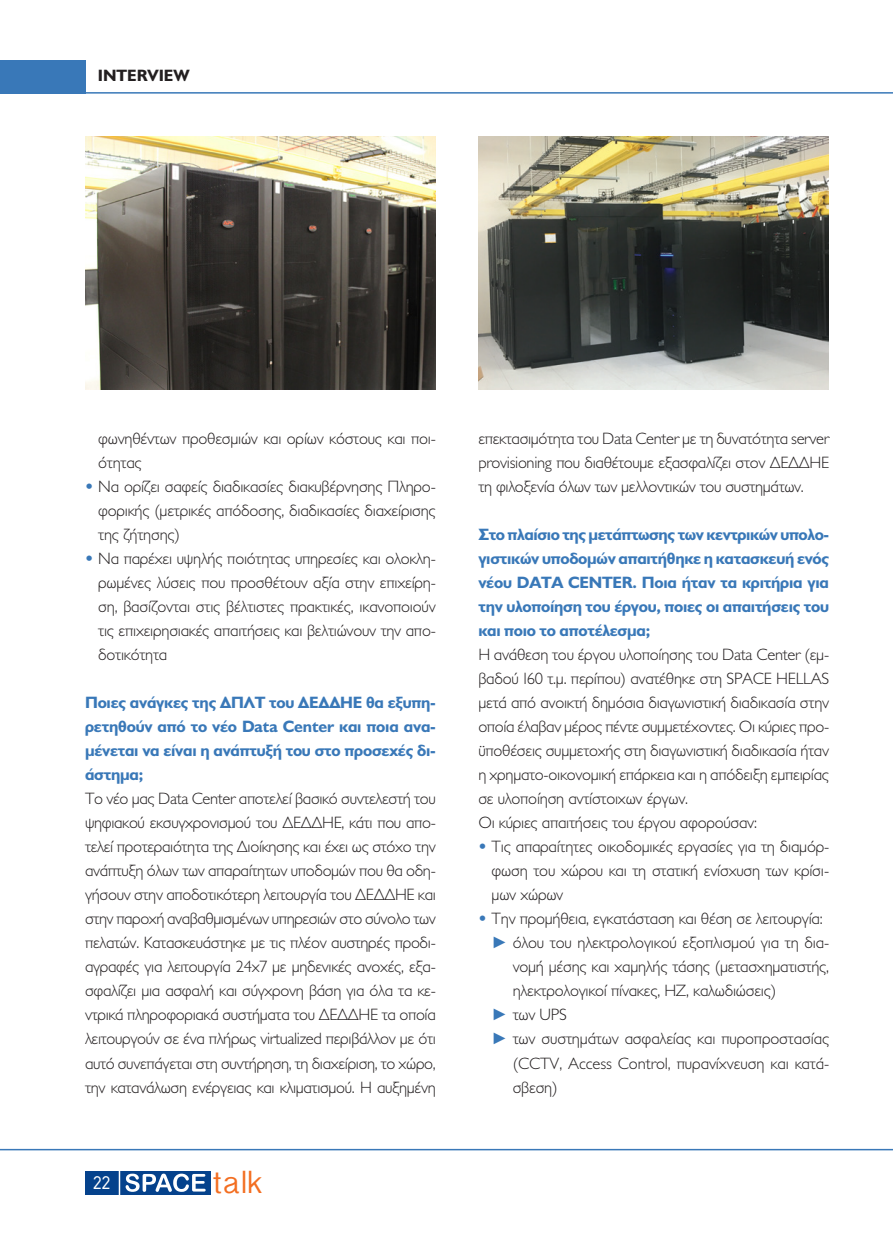
<style>
.page{position:relative;width:893px;height:1234px;background:#fff}
.page>*{position:absolute;margin:0;border:0;box-sizing:border-box;transform-origin:0 0}
.t1{font:27.9px "Bangla Sangam MN";color:#f36e21}
.t2{font:18px "CF Din";color:#fff}
.t3{font:300 16.5px/24px "Gill Sans Hel";letter-spacing:-.015em;color:#231f20;text-align:justify}
.t4{font:700 16.5px/24px "Gill Sans Hel";letter-spacing:-.015em;color:#3978b8;text-align:justify}
.t5{font:700 16.5px "Gill Sans Hel";color:#231f20}
.s1{font-weight:800;color:#3978b8}
.s2{font-family:"Arial";font-weight:400;color:#3978b8}
</style>
<div class="page">
<div style="left:85px;top:1170px;width:125px;height:24px;background:#05428c"></div>
<svg style="left:126px;top:1173px;width:80px;height:18px"></svg>
<svg style="left:119px;top:1170px;width:1px;height:24px"></svg>
<img style="left:86px;top:136px;width:350px;height:253px">
<img style="left:479px;top:136px;width:350px;height:253px">
<div style="left:0;top:60px;width:85px;height:34px;background:#3978b8"></div>
<hr style="left:0;top:92px;width:893px;height:2px;background:#3978b8">
<hr style="left:0;top:1148px;width:893px;height:2px;background:#3978b8">
<p class="t5" style="left:98px;top:67px;width:93px">INTERVIEW</p>
<p class="t3" style="left:98px;top:427px;width:339px">φωνηθέντων προθεσμιών και ορίων κόστους και ποι&shy;ότητας</p>
<p class="t3" style="left:98px;top:475px;width:339px;text-indent:-13px"><span class="s1">•</span> Να ορίζει σαφείς διαδικασίες διακυβέρνησης Πληρο&shy;φορικής (μετρικές απόδοσης, διαδικασίες διαχείρισης της ζήτησης)</p>
<p class="t3" style="left:98px;top:547px;width:339px;text-indent:-13px"><span class="s1">•</span> Να παρέχει υψηλής ποιότητας υπηρεσίες και ολοκλη&shy;ρωμένες λύσεις που προσθέτουν αξία στην επιχείρη&shy;ση, βασίζονται στις βέλτιστες πρακτικές, ικανοποιούν τις επιχειρησιακές απαιτήσεις και βελτιώνουν την απο&shy;δοτικότητα</p>
<p class="t4" style="left:85px;top:691px;width:352px">Ποιες ανάγκες της ΔΠΛΤ του ΔΕΔΔΗΕ θα εξυπη&shy;ρετηθούν από το νέο Data Center και ποια ανα&shy;μένεται να είναι η ανάπτυξή του στο προσεχές δι&shy;άστημα;</p>
<p class="t3" style="left:85px;top:787px;width:352px">Το νέο μας Data Center αποτελεί βασικό συντελεστή του ψηφιακού εκσυγχρονισμού του ΔΕΔΔΗΕ, κάτι που απο&shy;τελεί προτεραιότητα της Διοίκησης και έχει ως στόχο την ανάπτυξη όλων των απαραίτητων υποδομών που θα οδη&shy;γήσουν στην αποδοτικότερη λειτουργία του ΔΕΔΔΗΕ και στην παροχή αναβαθμισμένων υπηρεσιών στο σύνολο των πελατών. Κατασκευάστηκε με τις πλέον αυστηρές προδι&shy;αγραφές για λειτουργία 24x7 με μηδενικές ανοχές, εξα&shy;σφαλίζει μια ασφαλή και σύγχρονη βάση για όλα τα κε&shy;ντρικά πληροφοριακά συστήματα του ΔΕΔΔΗΕ τα οποία λειτουργούν σε ένα πλήρως virtualized περιβάλλον με ότι αυτό συνεπάγεται στη συντήρηση, τη διαχείριση, το χώρο, την κατανάλωση ενέργειας και κλιματισμού. Η αυξημένη</p>
<p class="t2" style="left:93px;top:1172px;width:19px">22</p>
<h1 class="t1" style="left:213px;top:1162px;width:52px">talk</h1>
<p class="t3" style="left:478px;top:427px;width:352px">επεκτασιμότητα του Data Center με τη δυνατότητα server provisioning που διαθέτουμε εξασφαλίζει στον ΔΕΔΔΗΕ τη φιλοξενία όλων των μελλοντικών του συστημάτων.</p>
<p class="t4" style="left:478px;top:523px;width:352px">Στο πλαίσιο της μετάπτωσης των κεντρικών υπολο&shy;γιστικών υποδομών απαιτήθηκε η κατασκευή ενός νέου DATA CENTER. Ποια ήταν τα κριτήρια για την υλοποίηση του έργου, ποιες οι απαιτήσεις του και ποιο το αποτέλεσμα;</p>
<p class="t3" style="left:478px;top:643px;width:352px">Η ανάθεση του έργου υλοποίησης του Data Center (εμ&shy;βαδού 160 τ.μ. περίπου) ανατέθηκε στη SPACE HELLAS μετά από ανοικτή δημόσια διαγωνιστική διαδικασία στην οποία έλαβαν μέρος πέντε συμμετέχοντες. Οι κύριες προ&shy;ϋποθέσεις συμμετοχής στη διαγωνιστική διαδικασία ήταν η χρηματο-οικονομική επάρκεια και η απόδειξη εμπειρίας σε υλοποίηση αντίστοιχων έργων.</p>
<p class="t3" style="left:478px;top:811px;width:280px">Οι κύριες απαιτήσεις του έργου αφορούσαν:</p>
<p class="t3" style="left:492px;top:835px;width:339px;text-indent:-13px"><span class="s1">•</span> Τις απαραίτητες οικοδομικές εργασίες για τη διαμόρ&shy;φωση του χώρου και τη στατική ενίσχυση των κρίσι&shy;μων χώρων</p>
<p class="t3" style="left:478px;top:907px;width:346px"><span class="s1">•</span> Την προμήθεια, εγκατάσταση και θέση σε λειτουργία:</p>
<p class="t3" style="left:513px;top:931px;width:318px;text-indent:-21px"><span class="s2">►</span> όλου του ηλεκτρολογικού εξοπλισμού για τη δια&shy;νομή μέσης και χαμηλής τάσης (μετασχηματιστής, ηλεκτρολογικοί πίνακες, ΗΖ, καλωδιώσεις)</p>
<p class="t3" style="left:491px;top:1003px;width:77px"><span class="s2">►</span> των UPS</p>
<p class="t3" style="left:513px;top:1027px;width:318px;text-indent:-21px"><span class="s2">►</span> των συστημάτων ασφαλείας και πυροπροστασίας (CCTV, Access Control, πυρανίχνευση και κατά&shy;σβεση)</p>
</div>
